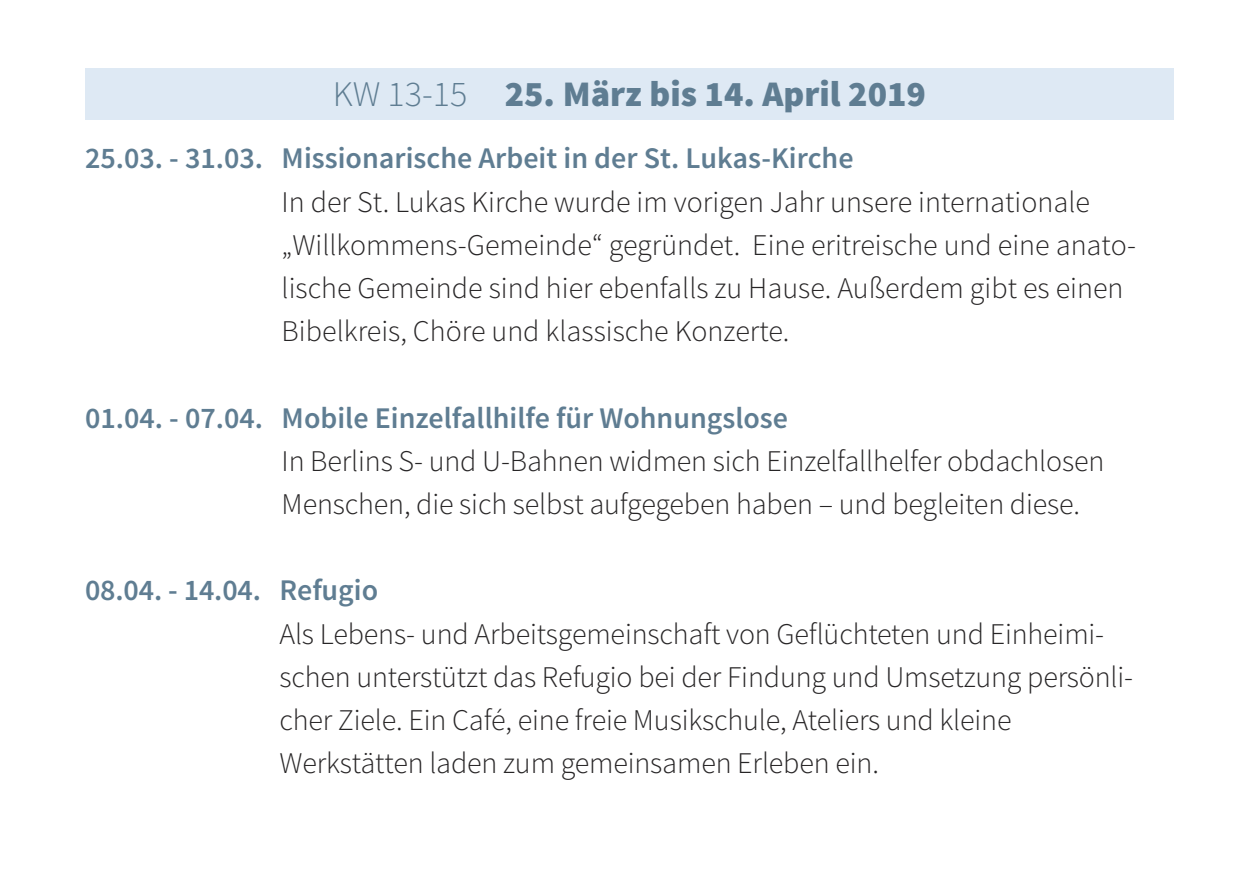
<style>
.page{position:relative;width:1259px;height:893px;background:#fff}
.page>*{position:absolute;margin:0;border:0;box-sizing:border-box;transform-origin:0 0}
.t1{font:900 36px "Source Sans Pro";color:#5f7d92}
.t2{font:300 30px/43.2px "Source Sans Pro";letter-spacing:-.005em;color:#272526}
.t3{font:600 30px "Source Sans Pro";color:#5f7d92}
.s1{font-weight:300}
</style>
<div class="page">
<div style="left:85px;top:68px;width:1089px;height:51px;background:#dee9f4"></div>
<p class="t1" style="left:333px;top:71px;width:594px"><span class="s1">KW 13-15</span> 25. März bis 14. April 2019</p>
<p class="t3" style="left:85px;top:139px;width:770px">25.03. - 31.03. Missionarische Arbeit in der St. Lukas-Kirche</p>
<p class="t2" style="left:282px;top:180px;width:856px">In der St. Lukas Kirche wurde im vorigen Jahr unsere internationale „Willkommens-Gemeinde“ gegründet. Eine eritreische und eine anato&shy;lische Gemeinde sind hier ebenfalls zu Hause. Außerdem gibt es einen Bibelkreis, Chöre und klassische Konzerte.</p>
<p class="t3" style="left:85px;top:399px;width:704px">01.04. - 07.04. Mobile Einzelfallhilfe für Wohnungslose</p>
<p class="t2" style="left:282px;top:439px;width:824px">In Berlins S- und U-Bahnen widmen sich Einzelfallhelfer obdachlosen<br>Menschen, die sich selbst aufgegeben haben – und begleiten diese.</p>
<p class="t3" style="left:85px;top:571px;width:295px">08.04. - 14.04. Refugio</p>
<p class="t2" style="left:279px;top:612px;width:855px">Als Lebens- und Arbeitsgemeinschaft von Geflüchteten und Einheimi&shy;schen unterstützt das Refugio bei der Findung und Umsetzung persönli&shy;cher Ziele. Ein Café, eine freie Musikschule, Ateliers und kleine Werkstätten laden zum gemeinsamen Erleben ein.</p>
</div>
